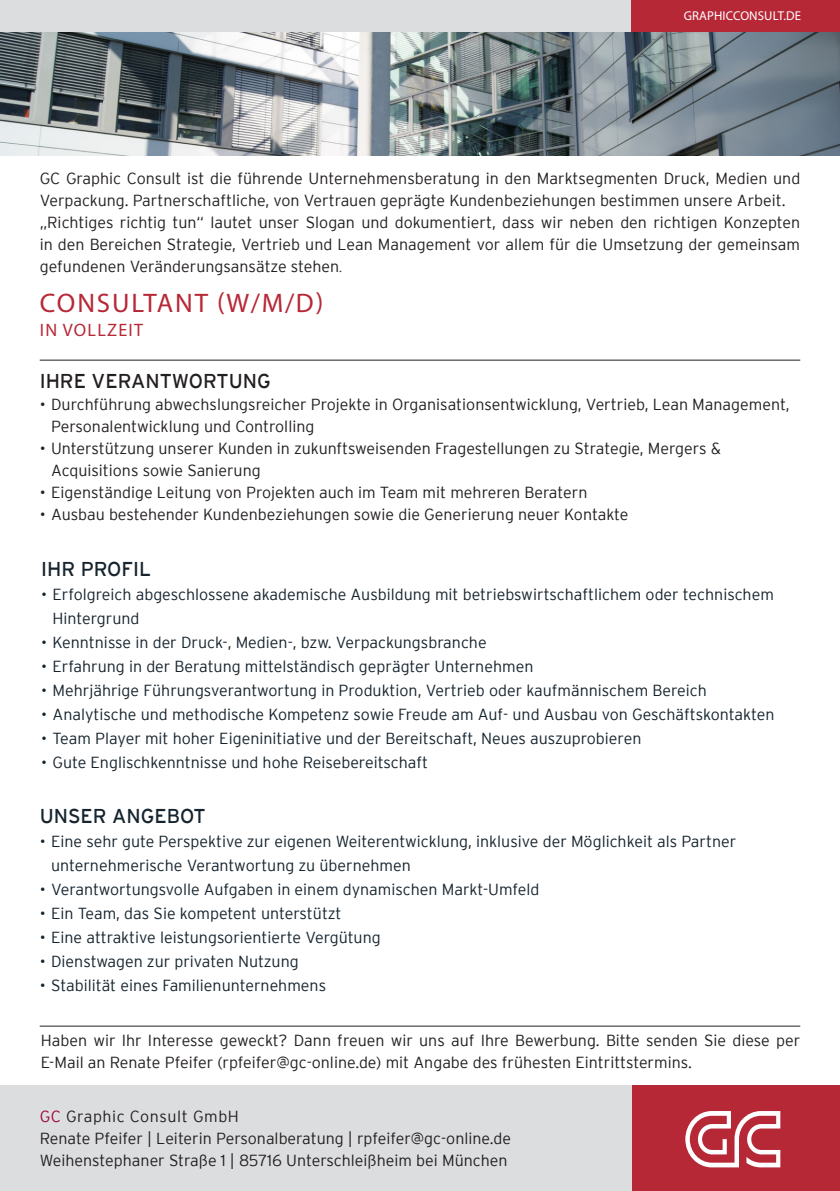
<style>
.page{position:relative;width:840px;height:1191px;background:#fff}
.page>*{position:absolute;margin:0;border:0;box-sizing:border-box;transform-origin:0 0}
.Große_Überschrift{font:26.8px "Myriad Pro";letter-spacing:.07em;color:#b72837}
.IHV___Titel_und_Seit{font:20px "Interstate";color:#16242e}
.Text_1{font:20px "Interstate";color:#231f20}
.Große_Überschrift-2{font:18px "Myriad Pro";letter-spacing:.07em;color:#b72837}
.Text_1-2{font:300 16px/22px "Interstate";color:#231f20}
.t1{font:300 16px/24px "Interstate";color:#16242e}
.Titel___linksbündig{font:12.8px "Myriad Pro";letter-spacing:.01em;color:#fff}
.s1{font-size:12px}
.s2{color:#a0003c}
</style>
<div class="page">
<img style="left:0;top:32px;width:839px;height:123px">
<div style="left:0;top:1085px;width:839px;height:106px;background:#dcdddf"></div>
<div style="left:0;top:0;width:839px;height:32px;background:#dcdddf"></div>
<div style="left:632px;top:1085px;width:207px;height:106px;background:#b72837"></div>
<div style="left:631px;top:0;width:208px;height:32px;background:#b72837"></div>
<svg style="left:685px;top:1111px;width:94px;height:56px"></svg>
<hr style="left:40px;top:360px;width:759px;height:1px;background:#231f20">
<hr style="left:40px;top:1025px;width:759px;height:1px;background:#231f20">
<p class="Titel___linksbündig" style="left:683px;top:8px;width:119px">GRAPHICCONSULT.DE</p>
<p class="Text_1-2" style="left:40px;top:167px;width:761px">GC Graphic Consult ist die führende Unternehmensberatung in den Marktsegmenten Druck, Medien und<br>Verpackung. Partnerschaftliche, von Vertrauen geprägte Kundenbeziehungen bestimmen unsere Arbeit.</p>
<p class="Text_1-2" style="left:40px;top:211px;width:761px;text-align:justify">„Richtiges richtig tun“ lautet unser Slogan und dokumentiert, dass wir neben den richtigen Konzepten in den Bereichen Strategie, Vertrieb und Lean Management vor allem für die Umsetzung der gemeinsam gefundenen Veränderungsansätze stehen<span class="s1">.</span></p>
<p class="Große_Überschrift" style="left:40px;top:286px;width:285px">CONSULTANT (W/M/D)</p>
<p class="Große_Überschrift-2" style="left:40px;top:319px;width:105px">IN VOLLZEIT</p>
<p class="Text_1" style="left:40px;top:370px;width:232px">IHRE VERANTWORTUNG</p>
<p class="Text_1-2" style="left:51px;top:393px;width:739px;text-indent:-11px">• Durchführung abwechslungsreicher Projekte in Organisationsentwicklung, Vertrieb, Lean Management,<br>Personalentwicklung und Controlling</p>
<p class="Text_1-2" style="left:51px;top:437px;width:671px;text-indent:-11px">• Unterstützung unserer Kunden in zukunftsweisenden Fragestellungen zu Strategie, Mergers &amp;<br>Acquisitions sowie Sanierung</p>
<p class="Text_1-2" style="left:40px;top:481px;width:549px">• Eigenständige Leitung von Projekten auch im Team mit mehreren Beratern</p>
<p class="Text_1-2" style="left:40px;top:503px;width:590px">• Ausbau bestehender Kundenbeziehungen sowie die Generierung neuer Kontakte</p>
<p class="IHV___Titel_und_Seit" style="left:41px;top:557px;width:111px">IHR PROFIL</p>
<p class="t1" style="left:52px;top:582px;width:722px;text-indent:-11px">• Erfolgreich abgeschlossene akademische Ausbildung mit betriebswirtschaftlichem oder technischem<br>Hintergrund</p>
<p class="t1" style="left:41px;top:630px;width:447px">• Kenntnisse in der Druck-, Medien-, bzw. Verpackungsbranche</p>
<p class="t1" style="left:41px;top:654px;width:493px">• Erfahrung in der Beratung mittelständisch geprägter Unternehmen</p>
<p class="t1" style="left:41px;top:678px;width:667px">• Mehrjährige Führungsverantwortung in Produktion, Vertrieb oder kaufmännischem Bereich</p>
<p class="t1" style="left:41px;top:702px;width:734px">• Analytische und methodische Kompetenz sowie Freude am Auf- und Ausbau von Geschäftskontakten</p>
<p class="t1" style="left:41px;top:726px;width:601px">• Team Player mit hoher Eigeninitiative und der Bereitschaft, Neues auszuprobieren</p>
<p class="t1" style="left:41px;top:750px;width:388px">• Gute Englischkenntnisse und hohe Reisebereitschaft</p>
<p class="IHV___Titel_und_Seit" style="left:40px;top:804px;width:167px">UNSER ANGEBOT</p>
<p class="t1" style="left:51px;top:828px;width:686px;text-indent:-11px">• Eine sehr gute Perspektive zur eigenen Weiterentwicklung, inklusive der Möglichkeit als Partner unternehmerische Verantwortung zu übernehmen</p>
<p class="t1" style="left:40px;top:876px;width:501px">• Verantwortungsvolle Aufgaben in einem dynamischen Markt-Umfeld</p>
<p class="t1" style="left:40px;top:900px;width:303px">• Ein Team, das Sie kompetent unterstützt</p>
<p class="t1" style="left:40px;top:924px;width:342px">• Eine attraktive leistungsorientierte Vergütung</p>
<p class="t1" style="left:40px;top:948px;width:260px">• Dienstwagen zur privaten Nutzung</p>
<p class="t1" style="left:40px;top:972px;width:288px">• Stabilität eines Familienunternehmens</p>
<p class="Text_1-2" style="left:41px;top:1029px;width:760px">Haben wir Ihr Interesse geweckt? Dann freuen wir uns auf Ihre Bewerbung. Bitte senden Sie diese per<br>E-Mail an Renate Pfeifer (rpfeifer@gc-online.de) mit Angabe des frühesten Eintrittstermins.</p>
<p class="Text_1-2" style="left:40px;top:1105px;width:472px"><span class="s2">GC</span> Graphic Consult GmbH<br>Renate Pfeifer | Leiterin Personalberatung | rpfeifer@gc-online.de</p>
<p class="Text_1-2" style="left:40px;top:1149px;width:469px">Weihenstephaner Straße 1 | 85716 Unterschleißheim bei München</p>
</div>
